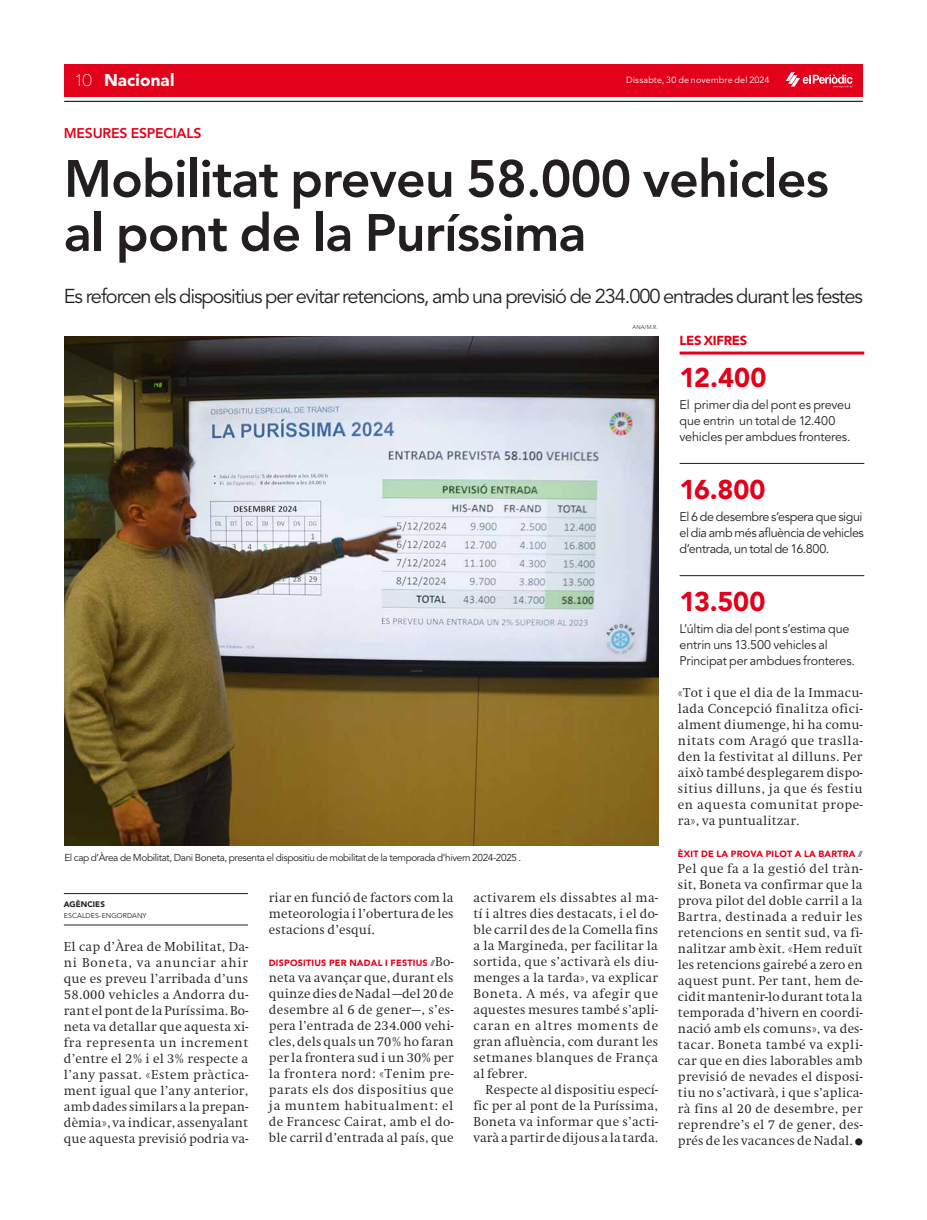
<style>
.page{position:relative;width:927px;height:1220px;background:#fff}
.page>*{position:absolute;margin:0;border:0;box-sizing:border-box;transform-origin:0 0}
.t1{font:800 52px/54px "Avenir LT Std";letter-spacing:-.015em;color:#231f20}
.t2{font:900 27px "Avenir LT Std";color:#e2001a}
.t3{font:20px "Avenir LT Std";letter-spacing:-.055em;color:#231f20}
.t4{font:900 17px "Avenir LT Std";letter-spacing:.01em;color:#fff}
.t5{font:800 14px "Avenir LT Std";letter-spacing:-.015em;color:#e2001a}
.t6{font:900 13px "Avenir LT Std";letter-spacing:-.02em;color:#e2001a}
.t7{font:300 12.5px/16px "Swift ND Std";letter-spacing:.01em;color:#231f20;text-align:justify}
.t8{font:12.5px/16px "Avenir LT Std";letter-spacing:-.015em;color:#231f20}
.t9{font:10px "Avenir LT Std";letter-spacing:-.04em;color:#231f20}
.t10{font:900 9px "Avenir LT Std";letter-spacing:.025em;color:#e2001a}
.t11{font:9px "Avenir LT Std";letter-spacing:.015em;color:#fff}
.t12{font:900 8px "Avenir LT Std";color:#231f20}
.t13{font:7px "Avenir LT Std";letter-spacing:.01em;color:#231f20}
.t14{font:300 5.5px "Avenir LT Std";color:#231f20}
.s1{font-family:"Helvetica Neue LT Std";font-weight:100}
.s2{font-family:"Swift ND Std";font-weight:300;font-size:12.5px;color:#231f20}
</style>
<div class="page">
<div style="left:64px;top:64px;width:798px;height:32px;background:#e2001a"></div>
<svg style="left:785px;top:72px;width:67px;height:16px"></svg>
<hr style="left:64px;top:101px;width:798px;height:1px;background:#231f20">
<img style="left:64px;top:336px;width:594px;height:509px">
<hr style="left:64px;top:893px;width:184px;height:1px;background:#231f20">
<hr style="left:64px;top:925px;width:184px;height:1px;background:#231f20">
<hr style="left:679px;top:352px;width:185px;height:3px;background:#e2001a">
<hr style="left:679px;top:463px;width:185px;height:1px;background:#231f20">
<hr style="left:679px;top:575px;width:185px;height:1px;background:#231f20">
<h3 class="t4" style="left:74px;top:70px;width:102px"><span class="s1">10</span> Nacional</h3>
<p class="t11" style="left:626px;top:75px;width:145px">Dissabte, 30 de novembre del 2024</p>
<p class="t5" style="left:64px;top:125px;width:139px">MESURES ESPECIALS</p>
<h1 class="t1" style="left:64px;top:152px;width:766px">Mobilitat preveu 58.000 vehicles al pont de la Puríssima</h1>
<h3 class="t3" style="left:64px;top:284px;width:800px">Es reforcen els dispositius per evitar retencions, amb una previsió de 234.000 entrades durant les festes</h3>
<p class="t14" style="left:632px;top:324px;width:27px">ANA/M.R.</p>
<p class="t9" style="left:64px;top:851px;width:458px">El cap d’Àrea de Mobilitat, Dani Boneta, presenta el dispositiu de mobilitat de la temporada d’hivern 2024-2025 .</p>
<p class="t12" style="left:64px;top:899px;width:43px">AGÈNCIES</p>
<p class="t13" style="left:64px;top:911px;width:84px">ESCALDES-ENGORDANY</p>
<p class="t7" style="left:269px;top:890px;width:186px">riar en funció de factors com la meteorologia i l’obertura de les estacions d’esquí.</p>
<p class="t10" style="left:269px;top:958px;width:186px">DISPOSITIUS PER NADAL I FESTIUS <span class="s2">Bo-</span></p>
<p class="t7" style="left:269px;top:970px;width:186px">neta va avançar que, durant els quinze dies de Nadal —del 20 de desembre al 6 de gener—, s’es&shy;pera l’entrada de 234.000 vehi&shy;cles, dels quals un 70% ho faran per la frontera sud i un 30% per la frontera nord: «Tenim pre&shy;parats els dos dispositius que ja muntem habitualment: el de Francesc Cairat, amb el do&shy;ble carril d’entrada al país, que</p>
<p class="t7" style="left:473px;top:890px;width:186px">activarem els dissabtes al ma&shy;tí i altres dies destacats, i el do&shy;ble carril des de la Comella fins a la Margineda, per facilitar la sortida, que s’activarà els diu&shy;menges a la tarda», va explicar Boneta. A més, va afegir que aquestes mesures també s’apli&shy;caran en altres moments de gran afluència, com durant les setmanes blanques de França al febrer.</p>
<p class="t7" style="left:473px;top:1082px;width:186px;text-indent:12px">Respecte al dispositiu especí&shy;fic per al pont de la Puríssima, Boneta va informar que s’acti&shy;varà a partir de dijous a la tarda.</p>
<p class="t7" style="left:64px;top:939px;width:186px">El cap d’Àrea de Mobilitat, Da&shy;ni Boneta, va anunciar ahir que es preveu l’arribada d’uns 58.000 vehicles a Andorra du&shy;rant el pont de la Puríssima. Bo&shy;neta va detallar que aquesta xi&shy;fra representa un increment d’entre el 2% i el 3% respecte a l’any passat. «Estem pràctica&shy;ment igual que l’any anterior, amb dades similars a la prepan&shy;dèmia», va indicar, assenyalant que aquesta previsió podria va-</p>
<p class="t6" style="left:679px;top:332px;width:69px">LES XIFRES</p>
<h2 class="t2" style="left:679px;top:361px;width:88px">12.400</h2>
<p class="t8" style="left:679px;top:397px;width:173px">El primer dia del pont es preveu que entrin un total de 12.400 vehicles per ambdues fronteres.</p>
<h2 class="t2" style="left:679px;top:473px;width:87px">16.800</h2>
<p class="t8" style="left:679px;top:509px;width:186px;text-align:justify">El 6 de desembre s’espera que sigui el dia amb més afluència de vehicles d’entrada, un total de 16.800.</p>
<h2 class="t2" style="left:679px;top:585px;width:87px">13.500</h2>
<p class="t8" style="left:679px;top:621px;width:177px">L’últim dia del pont s’estima que entrin uns 13.500 vehicles al<br>Principat per ambdues fronteres.</p>
<p class="t7" style="left:678px;top:685px;width:186px">«Tot i que el dia de la Immacu&shy;lada Concepció finalitza ofici&shy;alment diumenge, hi ha comu&shy;nitats com Aragó que traslla&shy;den la festivitat al dilluns. Per això també desplegarem dispo&shy;sitius dilluns, ja que és festiu en aquesta comunitat prope&shy;ra», va puntualitzar.</p>
<p class="t10" style="left:678px;top:848px;width:179px">ÈXIT DE LA PROVA PILOT A LA BARTRA</p>
<p class="t7" style="left:678px;top:861px;width:186px">Pel que fa a la gestió del tràn&shy;sit, Boneta va confirmar que la prova pilot del doble carril a la Bartra, destinada a reduir les retencions en sentit sud, va fi&shy;nalitzar amb èxit. «Hem reduït les retencions gairebé a zero en aquest punt. Per tant, hem de&shy;cidit mantenir-lo durant tota la temporada d’hivern en coordi&shy;nació amb els comuns», va des&shy;tacar. Boneta també va expli&shy;car que en dies laborables amb previsió de nevades el disposi&shy;tiu no s’activarà, i que s’aplica&shy;rà fins al 20 de desembre, per reprendre’s el 7 de gener, des&shy;prés de les vacances de Nadal.</p>
</div>
